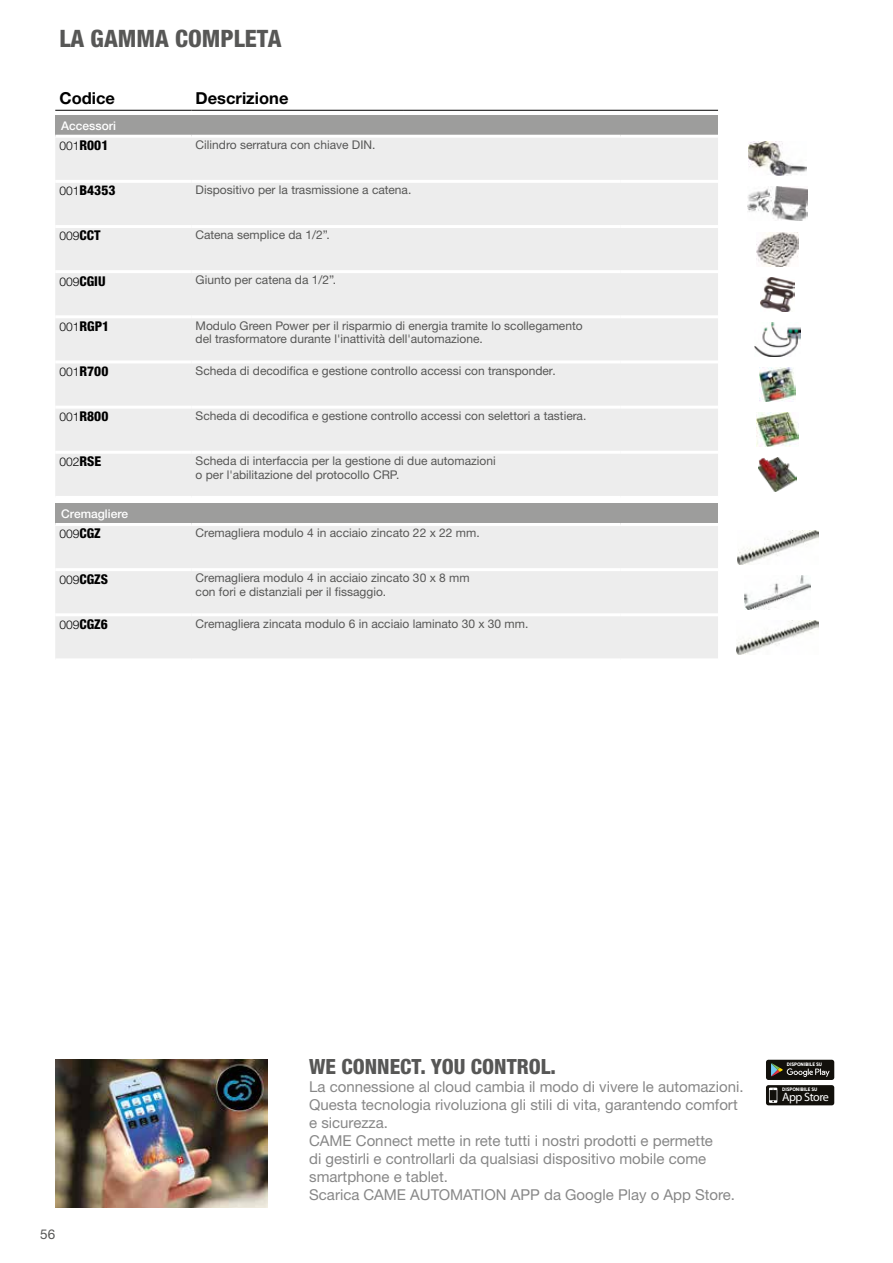
<style>
.page{position:relative;width:893px;height:1263px;background:#fff}
.page>*{position:absolute;margin:0;border:0;box-sizing:border-box;transform-origin:0 0}
.t1{font:800 condensed 24px "Helvetica Neue LTW1 G";color:#575756}
.t2{font:800 condensed 21px "Helvetica Neue LTW1 G";color:#575756}
.t3{font:700 16.5px "Helvetica Neue LTW1 G";color:#000}
.t4{font:15px/18px "Helvetica Neue LTW1 G";color:#878787}
.t5{font:800 condensed 13.5px "Helvetica Neue LTW1 G";color:#000}
.t6{font:13.5px "Helvetica Neue LTW1 G";color:#575756}
.t7{font:12.15px "Myriad";letter-spacing:-.04em;color:#fff}
.t8{font:12px/13.5px "Helvetica Neue LTW1 G";color:#575756}
.t9{font:500 12px/20.2px "Helvetica Neue LTW1 G";color:#fff}
.t10{font:300 12px "Helvetica Neue LTW1 G";color:#000}
.t11{font:4.5px "Came Type";letter-spacing:-.02em;color:#fff}
.s1{font-weight:300;font-stretch:normal;font-size:12px}
.s2{font-weight:800;font-stretch:condensed;font-size:13.5px}
.s3{font-weight:300;color:#000}
.s4{font-weight:800;font-stretch:condensed;font-size:13.5px;color:#000}
</style>
<div class="page">
<hr style="left:55px;top:110px;width:136px;height:1px;background:#000">
<hr style="left:191px;top:110px;width:213px;height:1px;background:#000">
<hr style="left:404px;top:110px;width:314px;height:1px;background:#000">
<div style="left:55px;top:115px;width:663px;height:21px;background:#9d9d9c"></div>
<div style="left:55px;top:138px;width:663px;height:358px;background:#ededed"></div>
<hr style="left:55px;top:135px;width:136px;height:3px;background:#fff">
<hr style="left:191px;top:135px;width:429px;height:3px;background:#fff">
<hr style="left:620px;top:135px;width:98px;height:3px;background:#fff">
<hr style="left:55px;top:180px;width:136px;height:3px;background:#fff">
<hr style="left:191px;top:180px;width:429px;height:3px;background:#fff">
<hr style="left:620px;top:180px;width:98px;height:3px;background:#fff">
<hr style="left:55px;top:225px;width:136px;height:3px;background:#fff">
<hr style="left:191px;top:225px;width:429px;height:3px;background:#fff">
<hr style="left:620px;top:225px;width:98px;height:3px;background:#fff">
<hr style="left:55px;top:270px;width:136px;height:3px;background:#fff">
<hr style="left:191px;top:270px;width:429px;height:3px;background:#fff">
<hr style="left:620px;top:270px;width:98px;height:3px;background:#fff">
<hr style="left:55px;top:315px;width:136px;height:3px;background:#fff">
<hr style="left:191px;top:315px;width:429px;height:3px;background:#fff">
<hr style="left:620px;top:315px;width:98px;height:3px;background:#fff">
<hr style="left:55px;top:360px;width:136px;height:3px;background:#fff">
<hr style="left:191px;top:360px;width:429px;height:3px;background:#fff">
<hr style="left:620px;top:360px;width:98px;height:3px;background:#fff">
<hr style="left:55px;top:406px;width:136px;height:3px;background:#fff">
<hr style="left:191px;top:406px;width:429px;height:3px;background:#fff">
<hr style="left:620px;top:406px;width:98px;height:3px;background:#fff">
<hr style="left:55px;top:451px;width:136px;height:3px;background:#fff">
<hr style="left:191px;top:451px;width:429px;height:3px;background:#fff">
<hr style="left:620px;top:451px;width:98px;height:3px;background:#fff">
<img style="left:748px;top:142px;width:59px;height:34px">
<img style="left:748px;top:187px;width:59px;height:34px">
<img style="left:756px;top:232px;width:43px;height:34px">
<img style="left:761px;top:277px;width:33px;height:34px">
<img style="left:754px;top:322px;width:47px;height:34px">
<img style="left:760px;top:367px;width:35px;height:34px">
<img style="left:757px;top:413px;width:41px;height:34px">
<img style="left:759px;top:458px;width:37px;height:34px">
<div style="left:55px;top:503px;width:663px;height:21px;background:#9d9d9c"></div>
<div style="left:55px;top:526px;width:663px;height:132px;background:#ededed"></div>
<hr style="left:55px;top:523px;width:136px;height:3px;background:#fff">
<hr style="left:191px;top:523px;width:429px;height:3px;background:#fff">
<hr style="left:620px;top:523px;width:98px;height:3px;background:#fff">
<hr style="left:55px;top:568px;width:136px;height:3px;background:#fff">
<hr style="left:191px;top:568px;width:429px;height:3px;background:#fff">
<hr style="left:620px;top:568px;width:98px;height:3px;background:#fff">
<hr style="left:55px;top:613px;width:136px;height:3px;background:#fff">
<hr style="left:191px;top:613px;width:429px;height:3px;background:#fff">
<hr style="left:620px;top:613px;width:98px;height:3px;background:#fff">
<img style="left:737px;top:530px;width:81px;height:34px">
<img style="left:745px;top:575px;width:65px;height:34px">
<img style="left:737px;top:620px;width:81px;height:34px">
<img style="left:56px;top:1060px;width:211px;height:147px">
<div style="left:766px;top:1060px;width:68px;height:20px;background:#12100b;border-radius:3px"></div>
<svg style="left:771px;top:1063px;width:59px;height:14px"></svg>
<div style="left:766px;top:1085px;width:68px;height:20px;background:#12100b;border-radius:3px"></div>
<svg style="left:769px;top:1087px;width:8px;height:16px"></svg>
<h1 class="t1" style="left:60px;top:24px;width:224px">LA GAMMA COMPLETA</h1>
<h3 class="t3" style="left:60px;top:88px;width:57px">Codice</h3>
<h3 class="t3" style="left:196px;top:88px;width:94px">Descrizione</h3>
<p class="t9" style="left:61px;top:115px;width:56px">Accessori</p>
<p class="t5" style="left:60px;top:137px;width:50px"><span class="s1">001</span>R001</p>
<p class="t8" style="left:196px;top:138px;width:181px">Cilindro serratura con chiave DIN.</p>
<p class="t5" style="left:60px;top:182px;width:57px"><span class="s1">001</span>B4353</p>
<p class="t8" style="left:196px;top:183px;width:217px">Dispositivo per la trasmissione a catena.</p>
<p class="t10" style="left:60px;top:229px;width:42px">009<span class="s2">CCT</span></p>
<p class="t8" style="left:196px;top:228px;width:136px">Catena semplice da 1/2”.</p>
<p class="t5" style="left:60px;top:272px;width:48px"><span class="s1">009</span>CGIU</p>
<p class="t8" style="left:196px;top:273px;width:142px">Giunto per catena da 1/2”.</p>
<p class="t5" style="left:60px;top:318px;width:51px"><span class="s1">001</span>RGP1</p>
<p class="t8" style="left:196px;top:318px;width:388px">Modulo Green Power per il risparmio di energia tramite lo scollegamento del trasformatore durante l'inattività dell'automazione.</p>
<p class="t5" style="left:60px;top:363px;width:50px"><span class="s1">001</span>R700</p>
<p class="t8" style="left:196px;top:364px;width:362px">Scheda di decodifica e gestione controllo accessi con transponder.</p>
<p class="t5" style="left:60px;top:408px;width:50px"><span class="s1">001</span>R800</p>
<p class="t8" style="left:196px;top:409px;width:392px">Scheda di decodifica e gestione controllo accessi con selettori a tastiera.</p>
<p class="t10" style="left:60px;top:454px;width:43px">002<span class="s2">RSE</span></p>
<p class="t8" style="left:196px;top:454px;width:302px">Scheda di interfaccia per la gestione di due automazioni o per l'abilitazione del protocollo CRP.</p>
<p class="t9" style="left:60px;top:504px;width:70px">Cremagliere<br><span class="s3">009</span><span class="s4">CGZ</span></p>
<p class="t8" style="left:196px;top:526px;width:286px">Cremagliera modulo 4 in acciaio zincato 22 x 22 mm.</p>
<p class="t5" style="left:60px;top:570px;width:50px"><span class="s1">009</span>CGZS</p>
<p class="t8" style="left:196px;top:571px;width:276px">Cremagliera modulo 4 in acciaio zincato 30 x 8 mm con fori e distanziali per il fissaggio.</p>
<p class="t5" style="left:60px;top:616px;width:50px"><span class="s1">009</span>CGZ6</p>
<p class="t8" style="left:196px;top:616px;width:334px">Cremagliera zincata modulo 6 in acciaio laminato 30 x 30 mm.</p>
<p class="t6" style="left:40px;top:1225px;width:17px">56</p>
<h2 class="t2" style="left:309px;top:1054px;width:248px">WE CONNECT. YOU CONTROL.</h2>
<p class="t4" style="left:309px;top:1078px;width:436px">La connessione al cloud cambia il modo di vivere le automazioni.<br>Questa tecnologia rivoluziona gli stili di vita, garantendo comfort e sicurezza.<br>CAME Connect mette in rete tutti i nostri prodotti e permette<br>di gestirli e controllarli da qualsiasi dispositivo mobile come smartphone e tablet.<br>Scarica CAME AUTOMATION APP da Google Play o App Store.</p>
<p class="t11" style="left:787px;top:1061px;width:37px">DISPONIBILE SU</p>
<p class="t11" style="left:782px;top:1087px;width:37px">DISPONIBILE SU</p>
<p class="t7" style="left:782px;top:1091px;width:48px">App Store</p>
</div>
